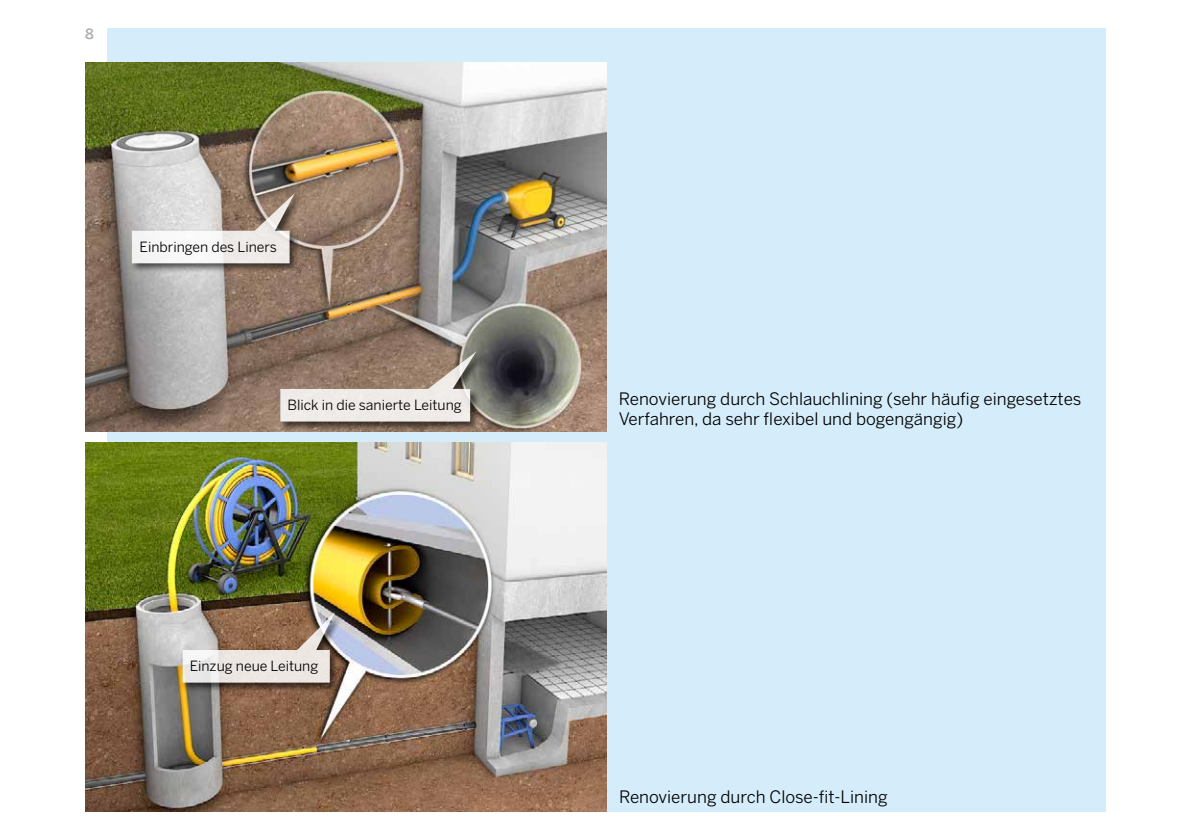
<style>
.page{position:relative;width:1191px;height:840px;background:#fff}
.page>*{position:absolute;margin:0;border:0;box-sizing:border-box;transform-origin:0 0}
.t1{font:17px/20.4px "Benton Sans";color:#000}
.t2{font:14px "Benton Sans";color:#000}
.t3{font:500 14px "Benton Sans";color:#abacae}
</style>
<div class="page">
<div style="left:108px;top:28px;width:998px;height:783px;background:#d5edfa"></div>
<img style="left:85px;top:62px;width:522px;height:369px">
<img style="left:85px;top:442px;width:522px;height:369px">
<div style="left:130px;top:192px;width:174px;height:81px;background:#000;opacity:.75"></div>
<svg style="left:132px;top:193px;width:163px;height:70px;background:#d2ccc8"></svg>
<div style="left:278px;top:350px;width:207px;height:81px;background:#000;opacity:.75"></div>
<svg style="left:280px;top:351px;width:196px;height:70px;background:#bcada3"></svg>
<div style="left:180px;top:611px;width:164px;height:81px;background:#000;opacity:.75"></div>
<svg style="left:183px;top:612px;width:152px;height:70px;background:#c2b1a5"></svg>
<p class="t3" style="left:85px;top:26px;width:10px">8</p>
<p class="t2" style="left:140px;top:238px;width:139px">Einbringen des Liners</p>
<p class="t2" style="left:287px;top:396px;width:176px">Blick in die sanierte Leitung</p>
<p class="t2" style="left:190px;top:657px;width:130px">Einzug neue Leitung</p>
<p class="t1" style="left:619px;top:388px;width:464px">Renovierung durch Schlauchlining (sehr häufig eingesetztes<br>Verfahren, da sehr flexibel und bogengängig)</p>
<p class="t1" style="left:619px;top:785px;width:270px">Renovierung durch Close-fit-Lining</p>
</div>
